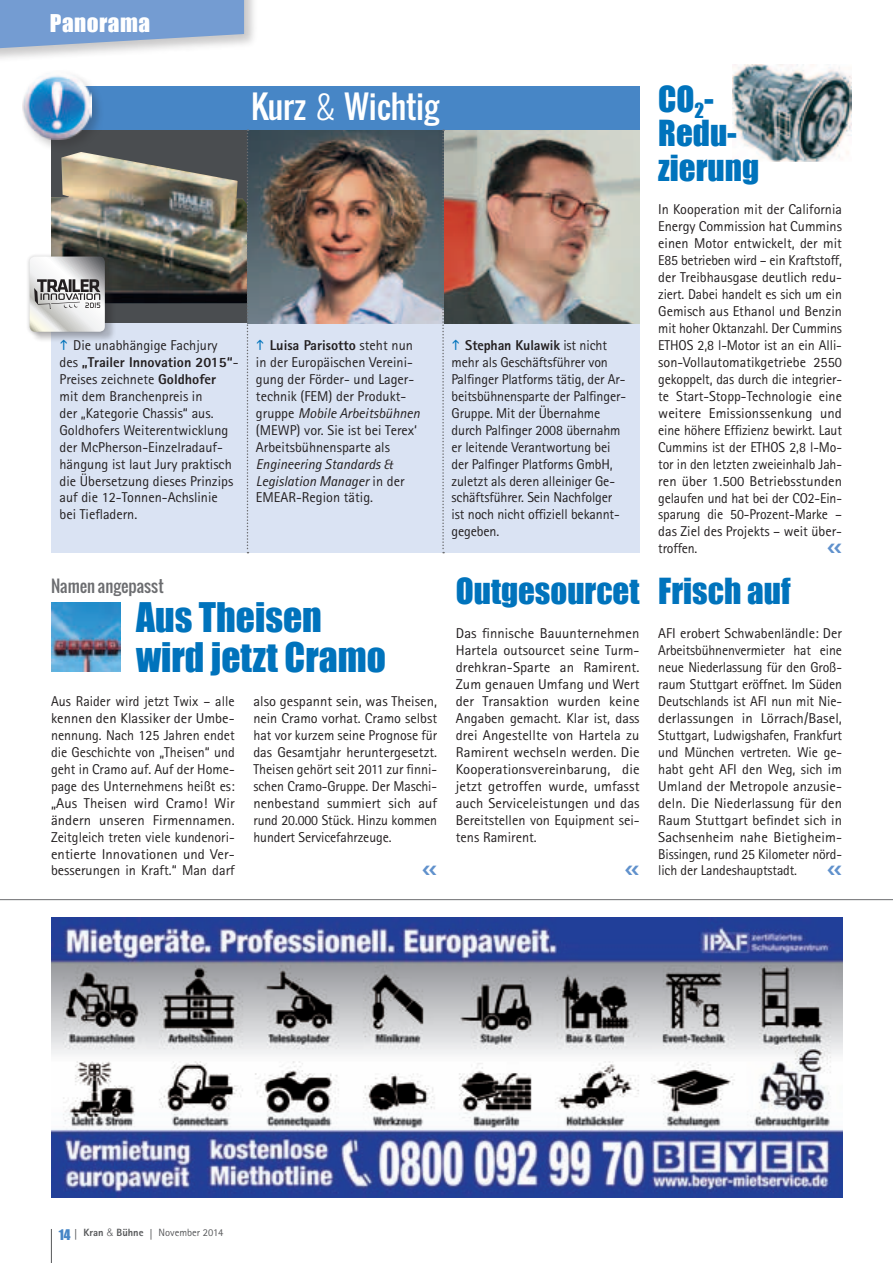
<style>
.page{position:relative;width:893px;height:1263px;background:#fff}
.page>*{position:absolute;margin:0;border:0;box-sizing:border-box;transform-origin:0 0}
.t1{font:37.5px/39.9px "Impact";color:#0073bc}
.t2{font:33px/34.5px "Impact";color:#0073bc}
.t3{font:31.5px "Oswald";letter-spacing:-.005em;color:#fff}
.t4{font:22.5px "Impact";letter-spacing:.02em;color:#fff}
.t5{font:16.5px "Oswald";color:#6c6d70}
.t6{font:14.25px/17px "Rotis Sans Serif";color:#231f20;text-align:justify}
.t7{font:italic 14.25px/17px "Rotis Sans Serif";color:#231f20}
.t8{font:10.5px "Rotis Sans Serif";color:#57585a}
.s1{font-weight:300}
.s2{font-weight:800}
.s3{font-style:italic}
.s4{font-style:normal}
.s5{font-family:"Impact";font-size:13.5px;color:#4786c6}
.s6{font-family:"Frutiger";font-weight:700;font-stretch:condensed;font-size:10.65px}
.s7{font-family:"Helvetica";font-weight:300}
</style>
<div class="page">
<hr style="left:51px;top:1229px;width:1px;height:34px;background:#57585a">
<div style="left:0;top:0;width:258px;height:63px;background:#231f20;opacity:.25"></div>
<svg style="left:0;top:0;width:244px;height:48px;background:#82a4d3"></svg>
<div style="left:51px;top:130px;width:588px;height:423px;background:#dae3f3"></div>
<div style="left:51px;top:130px;width:196px;height:193px;background:#4a4d50"></div>
<img style="left:51px;top:153px;width:196px;height:150px">
<img style="left:444px;top:130px;width:195px;height:193px">
<img style="left:248px;top:130px;width:194px;height:193px">
<div style="left:51px;top:86px;width:588px;height:44px;background:#4786c6"></div>
<div style="left:20px;top:68px;width:85px;height:85px;background:#231f20;opacity:.25"></div>
<img style="left:23px;top:70px;width:69px;height:69px">
<div style="left:31px;top:258px;width:85px;height:84px;background:#231f20;opacity:.25"></div>
<div style="left:26px;top:253px;width:83px;height:82px;background:#231f20;opacity:.25"></div>
<svg style="left:30px;top:256px;width:75px;height:76px;background:#c3c2c2"></svg>
<svg style="left:442px;top:130px;width:2px;height:423px"></svg>
<svg style="left:247px;top:130px;width:1px;height:423px"></svg>
<img style="left:51px;top:918px;width:791px;height:279px">
<img style="left:51px;top:602px;width:70px;height:70px">
<hr style="left:0;top:899px;width:893px;height:1px;background:#6c6d70">
<img style="left:733px;top:64px;width:119px;height:97px">
<svg style="left:61px;top:339px;width:6px;height:3px"></svg>
<h3 class="t4" style="left:50px;top:6px;width:102px">Panorama</h3>
<h3 class="t3" style="left:251px;top:83px;width:189px">Kurz <span class="s1">&amp;</span> Wichtig</h3>
<p class="t6" style="left:60px;top:337px;width:179px;text-align:left;text-indent:14px">Die unabhängige Fachjury des <span class="s2">„Trailer Innovation 2015“</span>-<br>Preises zeichnete <span class="s2">Goldhofer </span>mit dem Branchenpreis in<br>der „Kategorie Chassis“ aus.<br>Goldhofers Weiterentwicklung der McPherson-Einzelradauf&shy;hängung ist laut Jury praktisch die Ü bersetzung dieses Prinzips auf die 12-Tonnen-Achslinie bei Tiefladern.</p>
<p class="t6" style="left:256px;top:337px;width:166px;text-align:left;text-indent:14px"><span class="s2">Luisa Parisotto</span> steht nun in der Europäischen Vereini&shy;gung der Förder- und Lager&shy;technik (FEM) der Produkt&shy;gruppe <span class="s3">Mobile Arbeitsbühnen </span>(MEWP) vor. Sie ist bei Terex‘<br>Arbeitsbühnensparte als</p>
<p class="t7" style="left:256px;top:455px;width:150px">Engineering Standards &amp;<br>Legislation Manager <span class="s4">in der<br>EMEAR-Region tätig.</span></p>
<p class="t6" style="left:452px;top:337px;width:174px;text-align:left;text-indent:14px"><span class="s2">Stephan Kulawik</span> ist nicht mehr als Geschäftsführer von<br>Palfinger Platforms tätig, der Ar-- beitsbühnensparte der Palfinger-<br>Gruppe. Mit der Übernahme durch Palfinger 2008 übernahm er leitende Verantwortung bei der Palfinger Platforms GmbH, zuletzt als deren alleiniger Ge-- schäftsführer. Sein Nachfolger ist noch nicht offiziell bekannt&shy;gegeben.</p>
<p class="t5" style="left:51px;top:573px;width:114px">Namen angepasst</p>
<h1 class="t1" style="left:136px;top:596px;width:251px">Aus Theisen wird jetzt Cramo</h1>
<p class="t6" style="left:51px;top:692px;width:185px">Aus Raider wird jetzt Twix – alle kennen den Klassiker der Umbe&shy;nennung. Nach 125 Jahren endet die Geschichte von „Theisen“ und geht in Cramo auf. Auf der Home&shy;page des Unternehmens heißt es: „Aus Theisen wird Cramo! Wir ändern unseren Firmennamen.<br>Zeitgleich treten viele kundenori&shy;entierte Innovationen und Ver&shy;besserungen in Kraft.“ Man darf</p>
<p class="t6" style="left:253px;top:692px;width:185px">also gespannt sein, was Theisen, nein Cramo vorhat. Cramo selbst hat vor kurzem seine Prognose für das Gesamtjahr heruntergesetzt.<br>Theisen gehört seit 2011 zur finni&shy;schen Cramo-Gruppe. Der Maschi&shy;nenbestand summiert sich auf rund 20.000 Stück. Hinzu kommen hundert Servicefahrzeuge.</p>
<h2 class="t2" style="left:456px;top:573px;width:185px">Outgesourcet</h2>
<p class="t6" style="left:456px;top:625px;width:185px">Das finnische Bauunternehmen Hartela outsourcet seine Turm&shy;drehkran-Sparte an Ramirent.<br>Zum genauen Umfang und Wert der Transaktion wurden keine Angaben gemacht. Klar ist, dass drei Angestellte von Hartela zu Ramirent wechseln werden. Die Kooperationsvereinbarung, die jetzt getroffen wurde, umfasst auch Serviceleistungen und das Bereitstellen von Equipment sei&shy;tens Ramirent.</p>
<h2 class="t2" style="left:658px;top:81px;width:102px">CO<sub>2</sub>-<br>Redu&shy;zierung</h2>
<p class="t6" style="left:658px;top:201px;width:185px">In Kooperation mit der California Energy Commission hat Cummins einen Motor entwickelt, der mit E85 betrieben wird – ein Kraftstoff, der Treibhausgase deutlich redu&shy;ziert. Dabei handelt es sich um ein Gemisch aus Ethanol und Benzin mit hoher Oktanzahl. Der Cummins ETHOS 2,8 l-Motor ist an ein Alli&shy;son-Vollautomatikgetriebe 2550 gekoppelt, das durch die integrier&shy;te Start-Stopp-Technologie eine weitere Emissionssenkung und eine höhere Effizienz bewirkt. Laut Cummins ist der ETHOS 2,8 l-Mo&shy;tor in den letzten zweieinhalb Jah&shy;ren über 1.500 Betriebsstunden gelaufen und hat bei der CO2-Ein&shy;sparung die 50-Prozent-Marke – das Ziel des Projekts – weit über&shy;troffen.</p>
<h2 class="t2" style="left:658px;top:573px;width:134px">Frisch auf</h2>
<p class="t6" style="left:658px;top:625px;width:185px">AFI erobert Schwabenländle: Der Arbeitsbühnenvermieter hat eine neue Niederlassung für den Groß&shy;raum Stuttgart eröffnet. Im Süden Deutschlands ist AFI nun mit Nie&shy;derlassungen in Lörrach/Basel, Stuttgart, Ludwigshafen, Frankfurt und München vertreten. Wie ge&shy;habt geht AFI den Weg, sich im Umland der Metropole anzusie&shy;deln. Die Niederlassung für den Raum Stuttgart befindet sich in Sachsenheim nahe Bietigheim-Bissingen, rund 25 Kilometer nörd&shy;lich der Landeshauptstadt.</p>
<p class="t8" style="left:59px;top:1226px;width:166px"><span class="s5">14</span> <span class="s6">|</span> <span class="s2">Kran</span> <span class="s7">&amp;</span> <span class="s2">Bühne</span> <span class="s6">|</span> November 2014</p>
</div>
